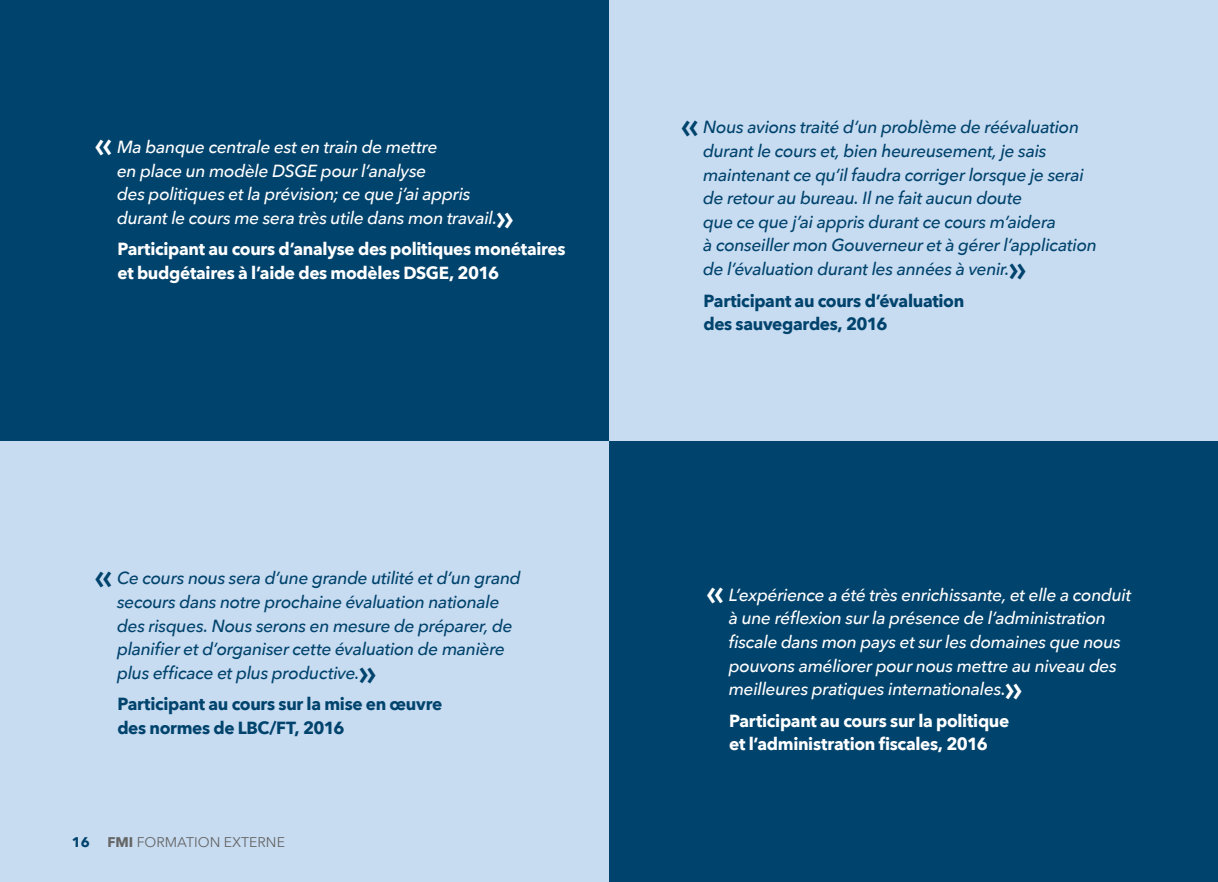
<style>
.page{position:relative;width:1218px;height:882px;background:#fff}
.page>*{position:absolute;margin:0;border:0;box-sizing:border-box;transform-origin:0 0}
.t1{font:italic 500 17.5px/23.6px "Avenir Next";letter-spacing:-.02em;color:#00436c}
.t2{font:italic 500 17.5px/23.6px "Avenir Next";letter-spacing:-.02em;color:#fff}
.t3{font:700 17.5px/23.6px "Avenir Next";letter-spacing:-.02em;color:#fff}
.t4{font:700 17.5px/23.6px "Avenir Next";letter-spacing:-.02em;color:#00436c}
.t5{font:14px "Avenir Next";color:#656665}
.t6{font:700 14px "Avenir Next";color:#00436c}
.s1{font-weight:600;font-style:normal;font-size:35px}
.s2{font-weight:700}
</style>
<div class="page">
<div style="left:0;top:441px;width:609px;height:441px;background:#c7dbf1"></div>
<div style="left:0;top:0;width:609px;height:441px;background:#00436c"></div>
<div style="left:609px;top:441px;width:609px;height:441px;background:#00436c"></div>
<div style="left:609px;top:0;width:609px;height:441px;background:#c7dbf1"></div>
<p class="t2" style="left:117px;top:134px;width:398px;text-indent:-23px"><span class="s1">«</span> Ma banque centrale est en train de mettre<br>en place un modèle DSGE pour l’analyse<br>des politiques et la prévision; ce que j’ai appris durant le cours me sera très utile dans mon travail.<span class="s1">»</span></p>
<p class="t3" style="left:117px;top:237px;width:450px">Participant au cours d’analyse des politiques monétaires et budgétaires à l’aide des modèles DSGE, 2016</p>
<p class="t1" style="left:117px;top:566px;width:405px;text-indent:-23px"><span class="s1">«</span> Ce cours nous sera d’une grande utilité et d’un grand secours dans notre prochaine évaluation nationale des risques. Nous serons en mesure de préparer, de planifier et d’organiser cette évaluation de manière plus efficace et plus productive.<span class="s1">»</span></p>
<p class="t4" style="left:117px;top:692px;width:327px">Participant au cours sur la mise en œuvre des normes de LBC/FT, 2016</p>
<p class="t6" style="left:72px;top:830px;width:20px">16</p>
<p class="t5" style="left:107px;top:830px;width:179px"><span class="s2">FMI</span> FORMATION EXTERNE</p>
<p class="t1" style="left:703px;top:115px;width:395px;text-indent:-23px"><span class="s1">«</span> Nous avions traité d’un problème de réévaluation durant le cours et, bien heureusement, je sais maintenant ce qu’il faudra corriger lorsque je serai de retour au bureau. Il ne fait aucun doute<br>que ce que j’ai appris durant ce cours m’aidera<br>à conseiller mon Gouverneur et à gérer l’application de l’évaluation durant les années à venir.<span class="s1">»</span></p>
<p class="t4" style="left:703px;top:288px;width:262px">Participant au cours d’évaluation des sauvegardes, 2016</p>
<p class="t2" style="left:729px;top:582px;width:404px;text-indent:-23px"><span class="s1">«</span> L’expérience a été très enrichissante, et elle a conduit à une réflexion sur la présence de l’administration fiscale dans mon pays et sur les domaines que nous pouvons améliorer pour nous mettre au niveau des meilleures pratiques internationales.<span class="s1">»</span></p>
<p class="t3" style="left:729px;top:709px;width:282px">Participant au cours sur la politique et l’administration fiscales, 2016</p>
</div>
